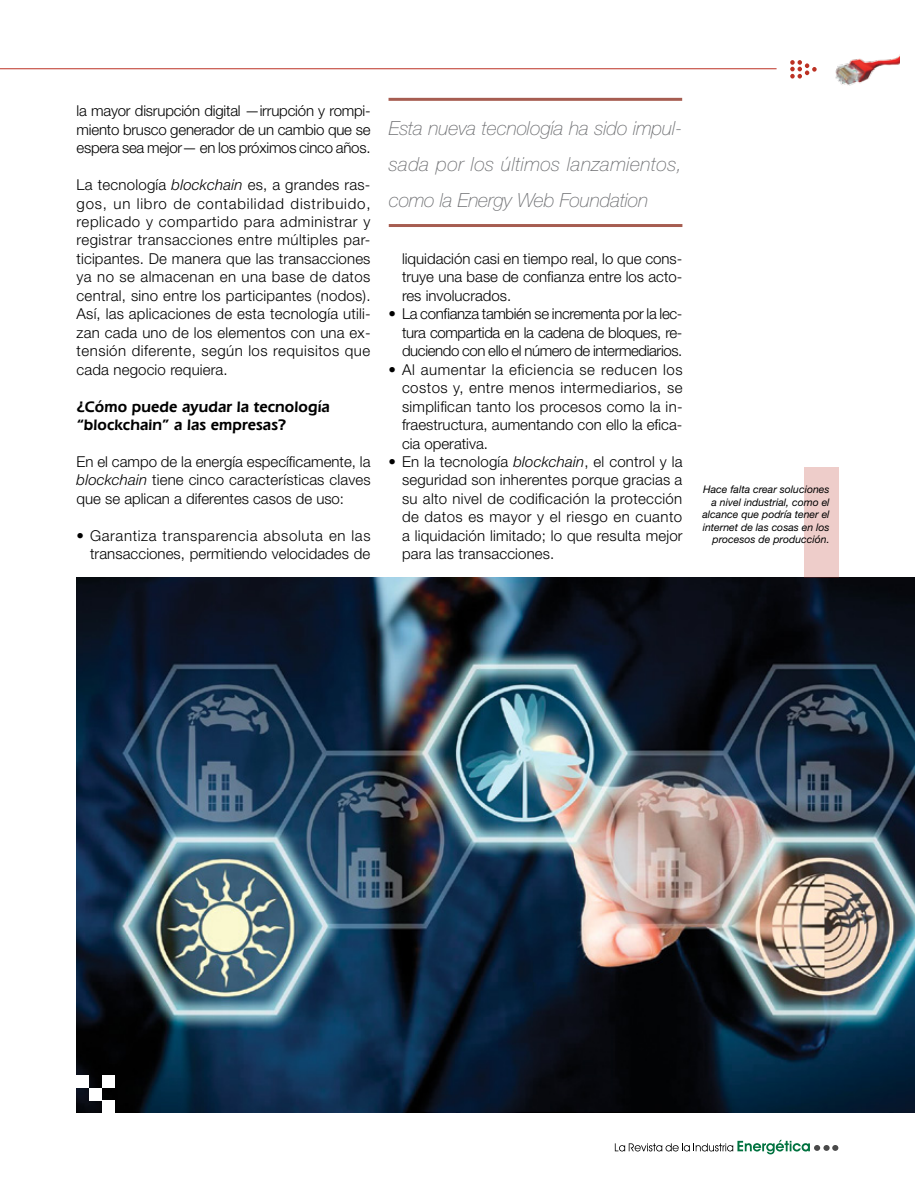
<style>
.page{position:relative;width:915px;height:1191px;background:#fff}
.page>*{position:absolute;margin:0;border:0;box-sizing:border-box;transform-origin:0 0}
.t1{font:italic 100 19.5px/36px "Helvetica Neue LT Std";letter-spacing:.005em;color:#6d6e71;text-align:justify}
.t2{font:600 15.75px/18.5px "Eras IT Cby BT";letter-spacing:.005em;color:#000}
.t3{font:300 15px/18.5px "Helvetica Neue LT Std";color:#000;text-align:justify}
.t4{font:italic 10.5px/12.6px "Helvetica Neue LT Std";color:#000;text-align:right}
.s1{font-style:italic}
</style>
<div class="page">
<hr style="left:0;top:68px;width:776px;height:1px;background:#bc3123">
<svg style="left:790px;top:60px;width:26px;height:19px"></svg>
<img style="left:835px;top:56px;width:64px;height:30px">
<svg style="left:614px;top:1139px;width:224px;height:15px"></svg>
<hr style="left:388px;top:98px;width:294px;height:3px;background:#831b0a">
<hr style="left:388px;top:224px;width:294px;height:3px;background:#831b0a">
<img style="left:77px;top:577px;width:837px;height:536px">
<div style="left:89px;top:1088px;width:13px;height:12px;background:#fff"></div>
<div style="left:102px;top:1075px;width:13px;height:13px;background:#fff"></div>
<div style="left:77px;top:1075px;width:12px;height:13px;background:#fff"></div>
<div style="left:102px;top:1100px;width:13px;height:13px;background:#fff"></div>
<div style="left:804px;top:467px;width:34px;height:110px;background:#eecdca"></div>
<p class="t3" style="left:77px;top:101px;width:295px">la mayor disrupción digital —irrupción y rompi&shy;miento brusco generador de un cambio que se espera sea mejor— en los próximos cinco años.</p>
<p class="t3" style="left:77px;top:175px;width:295px">La tecnología <span class="s1">blockchain</span> es, a grandes ras&shy;gos, un libro de contabilidad distribuido, replicado y compartido para administrar y registrar transacciones entre múltiples par&shy;ticipantes. De manera que las transacciones ya no se almacenan en una base de datos central, sino entre los participantes (nodos).<br>Así, las aplicaciones de esta tecnología utili&shy;zan cada uno de los elementos con una ex&shy;tensión diferente, según los requisitos que cada negocio requiera.</p>
<p class="t2" style="left:77px;top:397px;width:255px">¿Cómo puede ayudar la tecnología “blockchain” a las empresas?</p>
<p class="t3" style="left:77px;top:452px;width:295px">En el campo de la energía específicamente, la <span class="s1">blockchain</span> tiene cinco características claves que se aplican a diferentes casos de uso:</p>
<p class="t3" style="left:77px;top:526px;width:295px;text-align:right">• Garantiza transparencia absoluta en las transacciones, permitiendo velocidades de</p>
<h1 class="t1" style="left:388px;top:110px;width:295px">Esta nueva tecnología ha sido impul&shy;sada por los últimos lanzamientos, como la Energy Web Foundation</h1>
<p class="t3" style="left:402px;top:249px;width:282px">liquidación casi en tiempo real, lo que cons&shy;truye una base de confianza entre los acto&shy;res involucrados.</p>
<p class="t3" style="left:402px;top:304px;width:282px;text-indent:-13px">• La confianza también se incrementa por la lec&shy;tura compartida en la cadena de bloques, re&shy;duciendo con ello el número de intermediarios.</p>
<p class="t3" style="left:402px;top:360px;width:282px;text-indent:-13px">• Al aumentar la eficiencia se reducen los costos y, entre menos intermediarios, se simplifican tanto los procesos como la in&shy;fraestructura, aumentando con ello la efica&shy;cia operativa.</p>
<p class="t3" style="left:402px;top:452px;width:282px;text-indent:-13px">• En la tecnología <span class="s1">blockchain</span>, el control y la seguridad son inherentes porque gracias a su alto nivel de codificación la protección de datos es mayor y el riesgo en cuanto a liquidación limitado; lo que resulta mejor para las transacciones.</p>
<p class="t4" style="left:702px;top:483px;width:129px">Hace falta crear soluciones a nivel industrial, como el alcance que podría tener el internet de las cosas en los procesos de producción.</p>
</div>
